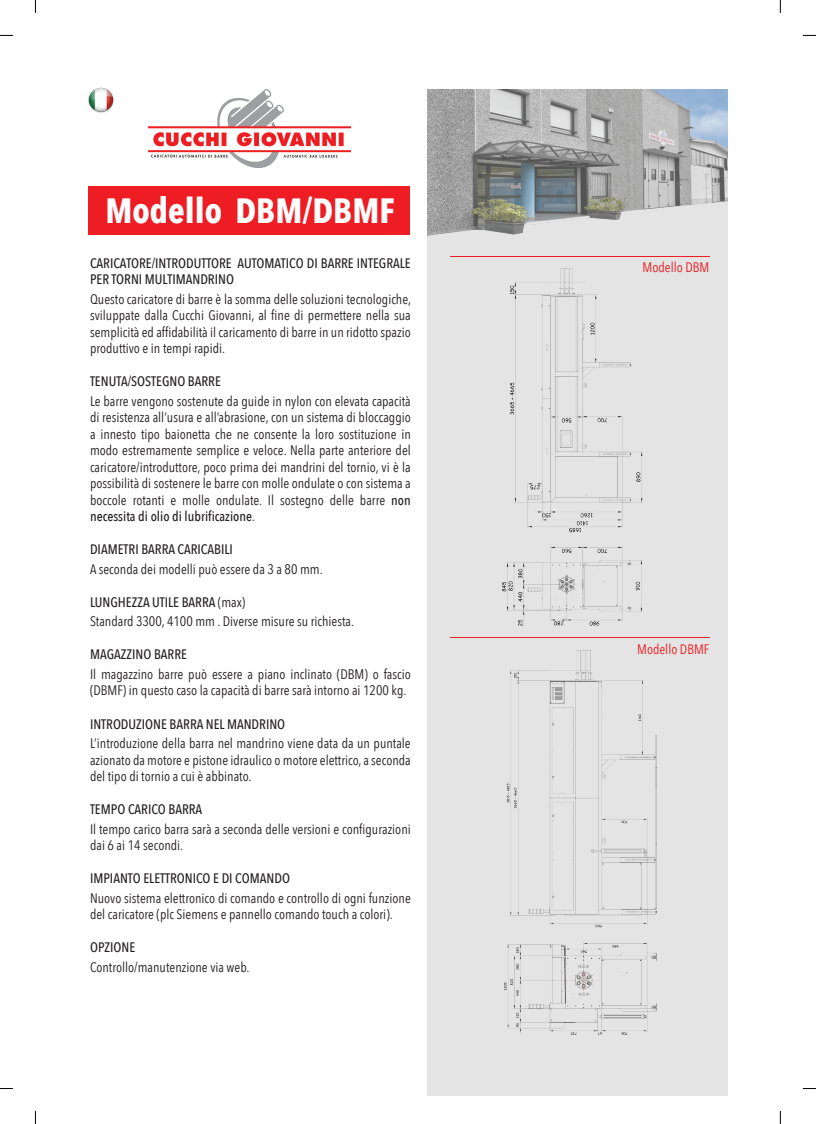
<style>
.page{position:relative;width:816px;height:1124px;background:#fff}
.page>*{position:absolute;margin:0;border:0;box-sizing:border-box;transform-origin:0 0}
.t1{font:700 35px "Avenir Next Condensed";color:#fff}
.t2{font:13.75px/16.5px "Avenir Next Condensed";color:#231f20}
.t3{font:500 13.75px/16.5px "Avenir Next Condensed";color:#231f20}
.t4{font:13.75px "Avenir Next Condensed";color:#ee1d23}
.s1{font-weight:500}
</style>
<div class="page">
<div style="left:427px;top:89px;width:300px;height:1006px;background:#e3e4e3"></div>
<img style="left:88px;top:88px;width:26px;height:25px">
<img style="left:149px;top:89px;width:201px;height:78px">
<div style="left:89px;top:187px;width:321px;height:48px;background:#ee1d23"></div>
<img style="left:427px;top:89px;width:299px;height:146px">
<img style="left:502px;top:268px;width:140px;height:358px">
<hr style="left:449px;top:637px;width:260px;height:1px;background:#ee1d23">
<hr style="left:449px;top:256px;width:260px;height:1px;background:#ee1d23">
<img style="left:504px;top:650px;width:152px;height:384px">
<svg style="left:35px;top:1px;width:1px;height:12px"></svg>
<svg style="left:0;top:35px;width:13px;height:1px"></svg>
<svg style="left:0;top:1088px;width:13px;height:1px"></svg>
<svg style="left:35px;top:1111px;width:1px;height:12px"></svg>
<svg style="left:779px;top:1px;width:1px;height:12px"></svg>
<svg style="left:802px;top:35px;width:13px;height:1px"></svg>
<svg style="left:802px;top:1088px;width:13px;height:1px"></svg>
<svg style="left:779px;top:1111px;width:1px;height:12px"></svg>
<h1 class="t1" style="left:105px;top:188px;width:290px">Modello DBM/DBMF</h1>
<p class="t3" style="left:90px;top:255px;width:322px">CARICATORE/INTRODUTTORE AUTOMATICO DI BARRE INTEGRALE<br>PER TORNI MULTIMANDRINO</p>
<p class="t2" style="left:90px;top:291px;width:322px;text-align:justify">Questo caricatore di barre è la somma delle soluzioni tecnologiche, sviluppate dalla Cucchi Giovanni, al fine di permettere nella sua semplicità ed affidabilità il caricamento di barre in un ridotto spazio produttivo e in tempi rapidi.</p>
<p class="t3" style="left:90px;top:373px;width:132px">TENUTA/SOSTEGNO BARRE</p>
<p class="t2" style="left:90px;top:393px;width:322px;text-align:justify">Le barre vengono sostenute da guide in nylon con elevata capacità di resistenza all’usura e all’abrasione, con un sistema di bloccaggio a innesto tipo baionetta che ne consente la loro sostituzione in modo estremamente semplice e veloce. Nella parte anteriore del caricatore/introduttore, poco prima dei mandrini del tornio, vi è la possibilità di sostenere le barre con molle ondulate o con sistema a boccole rotanti e molle ondulate. Il sostegno delle barre <span class="s1">non necessita di olio di lubrificazione</span>.</p>
<p class="t3" style="left:90px;top:541px;width:144px">DIAMETRI BARRA CARICABILI</p>
<p class="t2" style="left:90px;top:561px;width:234px">A seconda dei modelli può essere da 3 a 80 mm.</p>
<p class="t2" style="left:90px;top:592px;width:265px;line-height:19.5px"><span class="s1">LUNGHEZZA UTILE BARRA</span> (max)<br>Standard 3300, 4100 mm . Diverse misure su richiesta.</p>
<p class="t3" style="left:90px;top:646px;width:98px">MAGAZZINO BARRE</p>
<p class="t2" style="left:90px;top:666px;width:322px">Il magazzino barre può essere a piano inclinato (DBM) o fascio (DBMF) in questo caso la capacità di barre sarà intorno ai 1200 kg.</p>
<p class="t3" style="left:90px;top:715px;width:197px">INTRODUZIONE BARRA NEL MANDRINO</p>
<p class="t2" style="left:90px;top:735px;width:322px;text-align:justify">L’introduzione della barra nel mandrino viene data da un puntale azionato da motore e pistone idraulico o motore elettrico, a seconda del tipo di tornio a cui è abbinato.</p>
<p class="t3" style="left:90px;top:801px;width:114px">TEMPO CARICO BARRA</p>
<p class="t2" style="left:90px;top:820px;width:322px">Il tempo carico barra sarà a seconda delle versioni e configurazioni dai 6 ai 14 secondi.</p>
<p class="t3" style="left:90px;top:870px;width:201px">IMPIANTO ELETTRONICO E DI COMANDO</p>
<p class="t2" style="left:90px;top:889px;width:322px">Nuovo sistema elettronico di comando e controllo di ogni funzione del caricatore (plc Siemens e pannello comando touch a colori).</p>
<p class="t3" style="left:90px;top:939px;width:47px">OPZIONE</p>
<p class="t2" style="left:90px;top:958px;width:161px">Controllo/manutenzione via web.</p>
<p class="t4" style="left:642px;top:258px;width:68px">Modello DBM</p>
<p class="t4" style="left:636px;top:639px;width:74px">Modello DBMF</p>
</div>
